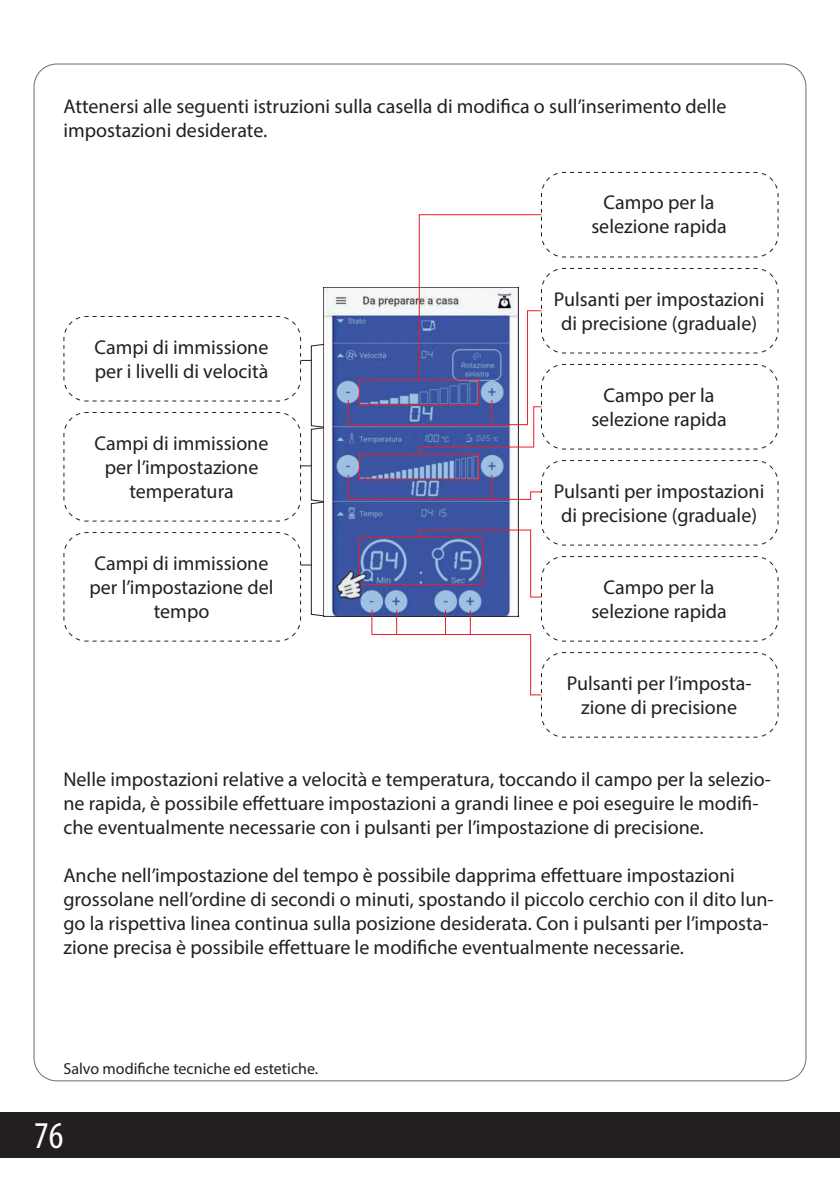
<style>
.page{position:relative;width:840px;height:1191px;background:#fff}
.page>*{position:absolute;margin:0;border:0;box-sizing:border-box;transform-origin:0 0}
.t1{font:condensed 38px "Myriad Pro";color:#fff}
.t2{font:20px/24px "Myriad Pro";color:#231f20;text-align:center}
.t3{font:16px "Myriad Pro";color:#231f20}
</style>
<div class="page">
<div style="left:0;top:1112px;width:839px;height:45px;background:#231f20"></div>
<img style="left:323px;top:287px;width:24px;height:329px">
<img style="left:330px;top:566px;width:17px;height:40px">
<svg style="left:347px;top:171px;width:431px;height:567px"></svg>
<svg style="left:63px;top:315px;width:262px;height:327px"></svg>
<p class="t2" style="left:63px;top:94px;width:664px;text-align:left">Attenersi alle seguenti istruzioni sulla casella di modifica o sull’inserimento delle impostazioni desiderate.</p>
<p class="t2" style="left:591px;top:190px;width:137px">Campo per la selezione rapida</p>
<p class="t2" style="left:95px;top:334px;width:175px;text-align:left">Campi di immissione per i livelli di velocità</p>
<p class="t2" style="left:95px;top:430px;width:175px">Campi di immissione per l’impostazione temperatura</p>
<p class="t2" style="left:89px;top:550px;width:185px">Campi di immissione per l’impostazione del tempo</p>
<p class="t2" style="left:553px;top:286px;width:212px">Pulsanti per impostazioni di precisione (graduale)</p>
<p class="t2" style="left:591px;top:382px;width:137px">Campo per la selezione rapida</p>
<p class="t2" style="left:553px;top:478px;width:212px">Pulsanti per impostazioni di precisione (graduale)</p>
<p class="t2" style="left:591px;top:574px;width:137px">Campo per la selezione rapida</p>
<p class="t2" style="left:566px;top:670px;width:186px">Pulsanti per l’imposta&shy;zione di precisione</p>
<p class="t2" style="left:63px;top:766px;width:708px;text-align:left">Nelle impostazioni relative a velocità e temperatura, toccando il campo per la selezio&shy;ne rapida, è possibile effettuare impostazioni a grandi linee e poi eseguire le modifi&shy;che eventualmente necessarie con i pulsanti per l’impostazione di precisione.</p>
<p class="t2" style="left:63px;top:862px;width:711px;text-align:left">Anche nell’impostazione del tempo è possibile dapprima effettuare impostazioni grossolane nell’ordine di secondi o minuti, spostando il piccolo cerchio con il dito lun&shy;go la rispettiva linea continua sulla posizione desiderata. Con i pulsanti per l’imposta&shy;zione precisa è possibile effettuare le modifiche eventualmente necessarie.</p>
<p class="t3" style="left:63px;top:1058px;width:256px">Salvo modifiche tecniche ed estetiche.</p>
<h1 class="t1" style="left:34px;top:1112px;width:31px">76</h1>
</div>
